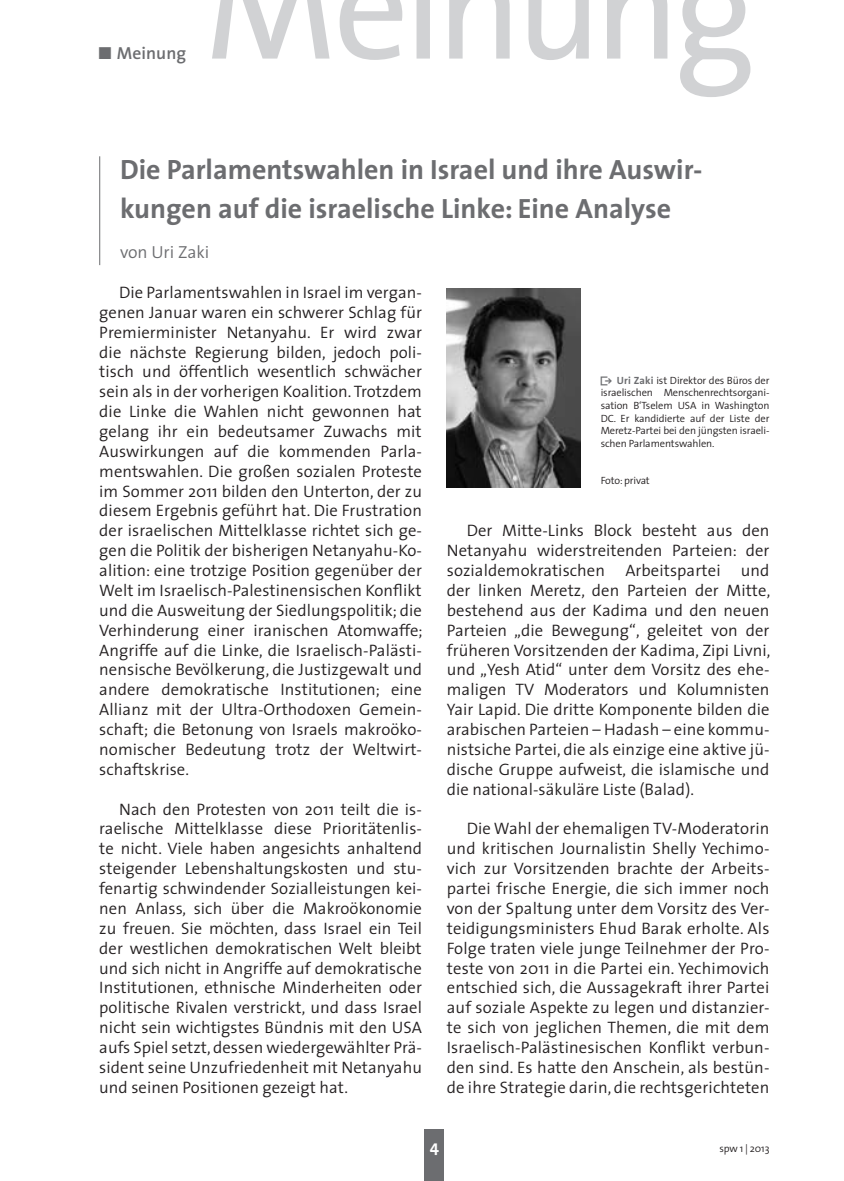
<style>
.page{position:relative;width:844px;height:1181px;background:#fff}
.page>*{position:absolute;margin:0;border:0;box-sizing:border-box;transform-origin:0 0}
.t1{font:700 28px/39.7px "The Sans";color:#6c6d70}
.t2{font:300 17.5px "The Sans";color:#6c6d70}
.t3{font:600 17.5px "The Sans";letter-spacing:.005em;color:#6c6d70}
.t4{font:300 16.62px/19.9px "The Sans";letter-spacing:.005em;color:#231f20;text-align:justify}
.t5{font:300 10.5px/12.6px "The Sans";letter-spacing:-.01em;color:#231f20;text-align:justify}
.s1{font-family:"The Sans Bold Expert";font-weight:400}
.s2{font-family:"The Sans Bold Expert";font-weight:400;color:#6c6d70}
.s3{font-weight:700;color:#6c6d70}
</style>
<div class="page">
<div style="left:424px;top:1129px;width:20px;height:52px;background:#6c6d70"></div>
<svg style="left:212px;top:0;width:539px;height:97px"></svg>
<hr style="left:99px;top:156px;width:1px;height:109px;background:#6c6d70">
<img style="left:446px;top:289px;width:134px;height:198px">
<p class="t3" style="left:97px;top:38px;width:90px"><span class="s1">ó</span> Meinung</p>
<h1 class="t1" style="left:120px;top:149px;width:584px">Die Parlamentswahlen in Israel und ihre Auswir&shy;kungen auf die israelische Linke: Eine Analyse</h1>
<p class="t2" style="left:120px;top:241px;width:91px">von Uri Zaki</p>
<p class="t4" style="left:99px;top:282px;width:325px;text-indent:20px">Die Parlamentswahlen in Israel im vergan&shy;genen Januar waren ein schwerer Schlag für Premierminister Netanyahu. Er wird zwar die nächste Regierung bilden, jedoch poli&shy;tisch und öffentlich wesentlich schwächer sein als in der vorherigen Koalition. Trotzdem die Linke die Wahlen nicht gewonnen hat gelang ihr ein bedeutsamer Zuwachs mit Auswirkungen auf die kommenden Parla&shy;mentswahlen. Die großen sozialen Proteste im Sommer 2011 bilden den Unterton, der zu diesem Ergebnis geführt hat. Die Frustration der israelischen Mittelklasse richtet sich ge&shy;gen die Politik der bisherigen Netanyahu-Ko&shy;alition: eine trotzige Position gegenüber der Welt im Israelisch-Palestinensischen Konflikt und die Ausweitung der Siedlungspolitik; die Verhinderung einer iranischen Atomwaffe; Angriffe auf die Linke, die Israelisch-Palästi&shy;nensische Bevölkerung, die Justizgewalt und andere demokratische Institutionen; eine Allianz mit der Ultra-Orthodoxen Gemein&shy;schaft; die Betonung von Israels makroöko&shy;nomischer Bedeutung trotz der Weltwirt&shy;schaftskrise.</p>
<p class="t4" style="left:99px;top:799px;width:324px;text-indent:20px">Nach den Protesten von 2011 teilt die is&shy;raelische Mittelklasse diese Prioritätenlis&shy;te nicht. Viele haben angesichts anhaltend steigender Lebenshaltungskosten und stu&shy;fenartig schwindender Sozialleistungen kei&shy;nen Anlass, sich über die Makroökonomie zu freuen. Sie möchten, dass Israel ein Teil der westlichen demokratischen Welt bleibt und sich nicht in Angriffe auf demokratische Institutionen, ethnische Minderheiten oder politische Rivalen verstrickt, und dass Israel nicht sein wichtigstes Bündnis mit den USA aufs Spiel setzt, dessen wiedergewählter Prä&shy;sident seine Unzufriedenheit mit Netanyahu und seinen Positionen gezeigt hat.</p>
<p class="t5" style="left:600px;top:374px;width:170px"><span class="s2">û</span> <span class="s3">Uri Zaki</span> ist Direktor des Büros der israelischen Menschenrechtsorgani&shy;sation B‘Tselem USA in Washington DC. Er kandidierte auf der Liste der Meretz-Partei bei den jüngsten israeli&shy;schen Parlamentswahlen.</p>
<p class="t5" style="left:600px;top:474px;width:51px">Foto: privat</p>
<p class="t4" style="left:446px;top:521px;width:325px;text-indent:20px">Der Mitte-Links Block besteht aus den Netanyahu widerstreitenden Parteien: der sozialdemokratischen Arbeitspartei und der linken Meretz, den Parteien der Mitte, bestehend aus der Kadima und den neuen Parteien „die Bewegung“, geleitet von der früheren Vorsitzenden der Kadima, Zipi Livni, und „Yesh Atid“ unter dem Vorsitz des ehe&shy;maligen TV Moderators und Kolumnisten Yair Lapid. Die dritte Komponente bilden die arabischen Parteien – Hadash – eine kommu&shy;nistsiche Partei, die als einzige eine aktive jü&shy;dische Gruppe aufweist, die islamische und die national-säkuläre Liste (Balad).</p>
<p class="t4" style="left:446px;top:819px;width:324px;text-indent:20px">Die Wahl der ehemaligen TV-Moderatorin und kritischen Journalistin Shelly Yechimo&shy;vich zur Vorsitzenden brachte der Arbeits&shy;partei frische Energie, die sich immer noch von der Spaltung unter dem Vorsitz des Ver&shy;teidigungsministers Ehud Barak erholte. Als Folge traten viele junge Teilnehmer der Pro&shy;teste von 2011 in die Partei ein. Yechimovich entschied sich, die Aussagekraft ihrer Partei auf soziale Aspekte zu legen und distanzier&shy;te sich von jeglichen Themen, die mit dem Israelisch-Palästinesischen Konflikt verbun&shy;den sind. Es hatte den Anschein, als bestün&shy;de ihre Strategie darin, die rechtsgerichteten</p>
<p class="t5" style="left:719px;top:1142px;width:52px">spw 1 | 2013</p>
</div>
